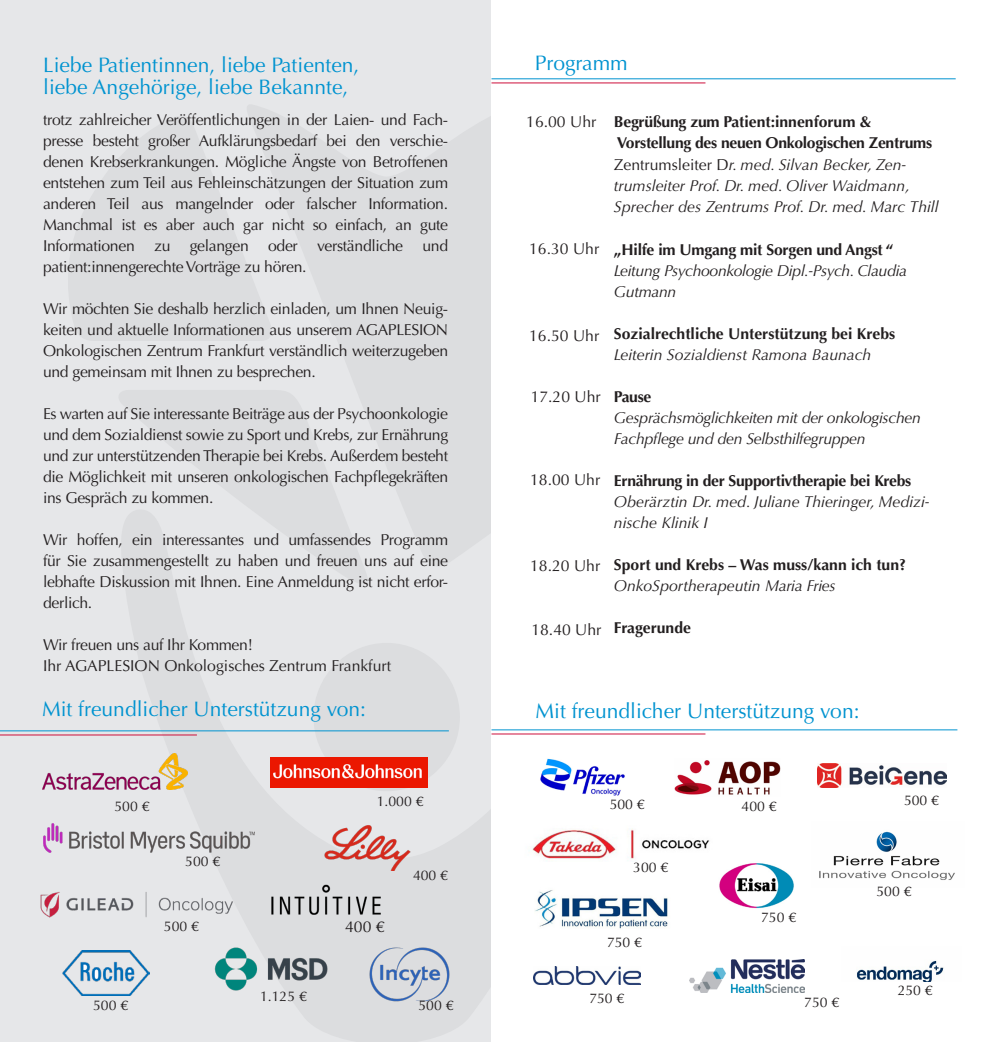
<style>
.page{position:relative;width:983px;height:1042px;background:#fff}
.page>*{position:absolute;margin:0;border:0;box-sizing:border-box;transform-origin:0 0}
.t1{font:21px/22.8px "Optima LT Pro";color:#0093d0}
.t2{font:15.75px/21px "Optima LT Pro";letter-spacing:-.02em;color:#231f20;text-align:justify}
.t3{font:italic 15.75px/21px "Optima LT Pro";color:#231f20}
.t4{font:700 15.75px/21px "Optima LT Pro";color:#231f20}
.t5{font:italic 15.75px/21px "Optima LT Pro";letter-spacing:-.02em;color:#231f20}
.t6{font:15.75px "Optima LT Pro";color:#231f20}
.t7{font:700 15.75px "Optima LT Pro";letter-spacing:-.02em;color:#231f20}
.t8{font:14px "Optima LT Pro";color:#231f20}
.s1{font-weight:700;font-style:normal}
.s2{font-style:normal}
.s3{font-weight:400;font-style:italic}
</style>
<div class="page">
<div style="left:0;top:0;width:491px;height:1042px;background:#e6e7e9"></div>
<hr style="left:491px;top:78px;width:464px;height:1px;background:#0093d0">
<hr style="left:491px;top:82px;width:214px;height:1px;background:#cd0f3b">
<hr style="left:491px;top:729px;width:466px;height:1px;background:#0093d0">
<hr style="left:491px;top:733px;width:214px;height:1px;background:#cd0f3b">
<hr style="left:0;top:730px;width:449px;height:1px;background:#0093d0">
<hr style="left:0;top:734px;width:197px;height:1px;background:#cd0f3b">
<img style="left:42px;top:754px;width:146px;height:35px">
<img style="left:532px;top:829px;width:178px;height:30px">
<img style="left:270px;top:757px;width:158px;height:31px">
<img style="left:44px;top:823px;width:211px;height:29px">
<img style="left:40px;top:892px;width:193px;height:26px">
<img style="left:534px;top:966px;width:106px;height:19px">
<img style="left:214px;top:947px;width:114px;height:44px">
<img style="left:324px;top:825px;width:87px;height:46px">
<img style="left:370px;top:947px;width:79px;height:54px">
<img style="left:535px;top:890px;width:133px;height:39px">
<img style="left:63px;top:950px;width:86px;height:45px">
<img style="left:674px;top:760px;width:106px;height:35px">
<img style="left:817px;top:763px;width:129px;height:24px">
<img style="left:719px;top:863px;width:75px;height:46px">
<img style="left:856px;top:960px;width:88px;height:21px">
<img style="left:271px;top:884px;width:111px;height:31px">
<img style="left:689px;top:960px;width:115px;height:32px">
<img style="left:540px;top:758px;width:85px;height:38px">
<img style="left:819px;top:831px;width:136px;height:49px">
<p class="t1" style="left:43px;top:53px;width:317px">Liebe Patientinnen, liebe Patienten, liebe Angehörige, liebe Bekannte,</p>
<p class="t2" style="left:43px;top:109px;width:406px">trotz zahlreicher Veröffentlichungen in der Laien- und Fach&shy;presse besteht großer Aufklärungsbedarf bei den verschie&shy;denen Krebserkrankungen. Mögliche Ängste von Betroffenen entstehen zum Teil aus Fehleinschätzungen der Situation zum anderen Teil aus mangelnder oder falscher Information.<br>Manchmal ist es aber auch gar nicht so einfach, an gute Informationen zu gelangen oder verständliche und patient:innengerechte Vorträge zu hören.</p>
<p class="t2" style="left:43px;top:298px;width:406px">Wir möchten Sie deshalb herzlich einladen, um Ihnen Neuig&shy;keiten und aktuelle Informationen aus unserem AGAPLESION Onkologischen Zentrum Frankfurt verständlich weiterzugeben und gemeinsam mit Ihnen zu besprechen.</p>
<p class="t2" style="left:43px;top:403px;width:406px">Es warten auf Sie interessante Beiträge aus der Psychoonkologie und dem Sozialdienst sowie zu Sport und Krebs, zur Ernährung und zur unterstützenden Therapie bei Krebs. Außerdem besteht die Möglichkeit mit unseren onkologischen Fachpflegekräften ins Gespräch zu kommen.</p>
<p class="t2" style="left:43px;top:529px;width:406px">Wir hoffen, ein interessantes und umfassendes Programm für Sie zusammengestellt zu haben und freuen uns auf eine lebhafte Diskussion mit Ihnen. Eine Anmeldung ist nicht erfor&shy;derlich.</p>
<p class="t2" style="left:43px;top:634px;width:211px">Wir freuen uns auf Ihr Kommen!</p>
<p class="t6" style="left:43px;top:656px;width:349px">Ihr AGAPLESION Onkologisches Zentrum Frankfurt</p>
<p class="t1" style="left:534px;top:51px;width:95px">Programm</p>
<p class="t2" style="left:526px;top:112px;width:72px">16.00 Uhr</p>
<p class="t2" style="left:529px;top:239px;width:72px">16.30 Uhr</p>
<p class="t2" style="left:529px;top:325px;width:72px">16.50 Uhr</p>
<p class="t2" style="left:530px;top:386px;width:72px">17.20 Uhr</p>
<p class="t2" style="left:530px;top:470px;width:72px">18.00 Uhr</p>
<p class="t2" style="left:530px;top:555px;width:72px">18.20 Uhr</p>
<p class="t2" style="left:531px;top:619px;width:72px">18.40 Uhr</p>
<p class="t4" style="left:613px;top:111px;width:259px">Begrüßung zum Patient:innenforum &amp;</p>
<p class="t3" style="left:613px;top:133px;width:326px"><span class="s1">Vorstellung des neuen Onkologischen Zentrums </span><span class="s2">Zentrumsleiter D</span>r. med. Silvan Becker, Zen&shy;trumsleiter Prof. Dr. med. Oliver Waidmann, Sprecher des Zentrums Prof. Dr. med. Marc Thill</p>
<p class="t5" style="left:613px;top:240px;width:294px"><span class="s1">„Hilfe im Umgang mit Sorgen und Angst “<br></span>Leitung Psychoonkologie Dipl.-Psych. Claudia<br>Gutmann</p>
<p class="t4" style="left:613px;top:323px;width:283px">Sozialrechtliche Unterstützung bei Krebs<br><span class="s3">Leiterin Sozialdienst Ramona Baunach</span></p>
<p class="t4" style="left:613px;top:386px;width:39px">Pause</p>
<p class="t5" style="left:613px;top:408px;width:308px">Gesprächsmöglichkeiten mit der onkologischen<br>Fachpflege und den Selbsthilfegruppen</p>
<p class="t7" style="left:613px;top:471px;width:299px">Ernährung in der Supportivtherapie bei Krebs</p>
<p class="t3" style="left:613px;top:492px;width:317px">Oberärztin Dr. med. Juliane Thieringer, Medizi&shy;nische Klinik I</p>
<p class="t4" style="left:613px;top:554px;width:293px">Sport und Krebs – Was muss/kann ich tun?<br><span class="s3">OnkoSportherapeutin Maria Fries</span></p>
<p class="t4" style="left:613px;top:617px;width:79px">Fragerunde</p>
<p class="t1" style="left:42px;top:697px;width:325px">Mit freundlicher Unterstützung von:</p>
<p class="t1" style="left:535px;top:699px;width:325px">Mit freundlicher Unterstützung von:</p>
<p class="t8" style="left:114px;top:797px;width:37px">500 €</p>
<p class="t8" style="left:185px;top:852px;width:37px">500 €</p>
<p class="t8" style="left:164px;top:918px;width:37px">500 €</p>
<p class="t8" style="left:93px;top:996px;width:37px">500 €</p>
<p class="t8" style="left:377px;top:792px;width:48px">1.000 €</p>
<p class="t2" style="left:345px;top:916px;width:41px">400 €</p>
<p class="t8" style="left:413px;top:867px;width:37px">400 €</p>
<p class="t8" style="left:609px;top:795px;width:37px">500 €</p>
<p class="t8" style="left:633px;top:859px;width:37px">300 €</p>
<p class="t8" style="left:607px;top:933px;width:37px">750 €</p>
<p class="t8" style="left:260px;top:988px;width:48px">1.125 €</p>
<p class="t8" style="left:589px;top:989px;width:37px">750 €</p>
<p class="t8" style="left:418px;top:997px;width:37px">500 €</p>
<p class="t8" style="left:741px;top:798px;width:37px">400 €</p>
<p class="t8" style="left:761px;top:908px;width:37px">750 €</p>
<p class="t8" style="left:804px;top:994px;width:37px">750 €</p>
<p class="t8" style="left:903px;top:791px;width:37px">500 €</p>
<p class="t8" style="left:876px;top:882px;width:37px">500 €</p>
<p class="t8" style="left:897px;top:982px;width:37px">250 €</p>
</div>
